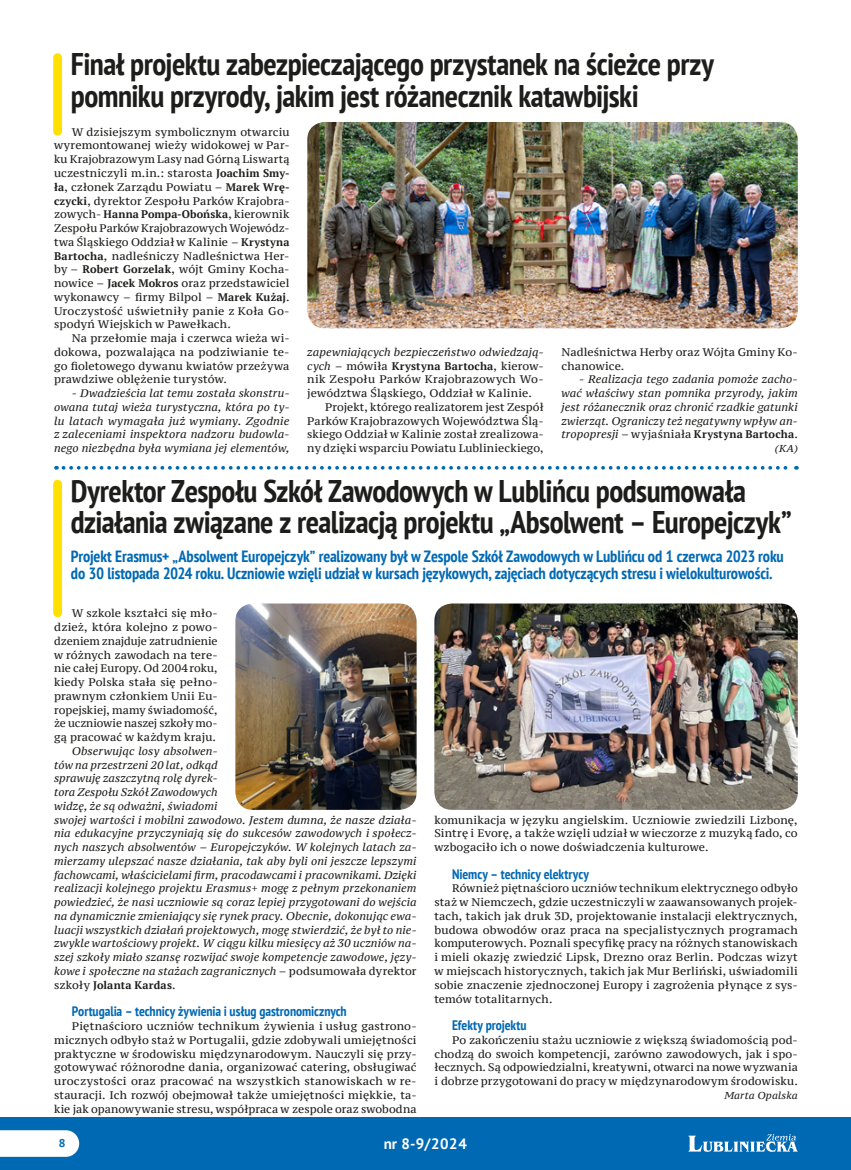
<style>
.page{position:relative;width:851px;height:1170px;background:#fff}
.page>*{position:absolute;margin:0;border:0;box-sizing:border-box;transform-origin:0 0}
._3_tytul{font:700 condensed 31.25px/31.9px "PT Sans";letter-spacing:-.015em;color:#1d1d1b}
._2_lid{font:700 condensed 16.25px/17.5px "PT Sans";letter-spacing:-.005em;color:#0069b4}
.t1{font:700 15px "PT Sans";color:#fff}
._7_srodtytul{font:700 condensed 13.75px "PT Sans";letter-spacing:-.005em;color:#0069b4}
.t2{font:700 11.25px "PT Sans Caption";color:#0069b4}
._1_txt{font:11px/13.8px "PT Serif Caption";letter-spacing:.01em;color:#1d1d1b;text-align:justify}
._1_txt-2{font:italic 11px/13.8px "PT Serif Caption";letter-spacing:.01em;color:#1d1d1b;text-align:justify}
._4_podpis{font:italic 10px "PT Serif Caption";letter-spacing:.015em;color:#1d1d1b}
.s1{font-family:"PT Serif";font-weight:700}
.s2{font-style:normal}
.s3{font-family:"PT Serif";font-weight:700;font-style:normal}
.s4{font-style:italic}
</style>
<div class="page">
<div style="left:0;top:1116px;width:850px;height:53px;background:#0069b4"></div>
<svg style="left:0;top:1130px;width:79px;height:26px;background:#f4f8fb"></svg>
<svg style="left:688px;top:1134px;width:109px;height:17px"></svg>
<img style="left:434px;top:603px;width:363px;height:206px">
<img style="left:307px;top:122px;width:490px;height:206px">
<svg style="left:63px;top:466px;width:733px;height:3px"></svg>
<div style="left:53px;top:58px;width:9px;height:73px;background:#ffe000"></div>
<div style="left:53px;top:484px;width:9px;height:128px;background:#ffe000"></div>
<img style="left:235px;top:603px;width:181px;height:206px">
<p class="_3_tytul" style="left:71px;top:47px;width:644px">Finał projektu zabezpieczającego przystanek na ścieżce przy pomniku przyrody, jakim jest różanecznik katawbijski</p>
<p class="_1_txt" style="left:54px;top:125px;width:237px;text-indent:18px">W dzisiejszym symbolicznym otwarciu wyremontowanej wieży widokowej w Par&shy;ku Krajobrazowym Lasy nad Górną Liswartą uczestniczyli m.in.: starosta <span class="s1">Joachim Smy&shy;ła</span>, członek Zarządu Powiatu – <span class="s1">Marek Wrę&shy;czycki</span>, dyrektor Zespołu Parków Krajobra&shy;zowych- <span class="s1">Hanna Pompa-‑ Obońska</span>, kierownik Zespołu Parków Krajobrazowych Wojewódz&shy;twa Śląskiego Oddział w Kalinie – <span class="s1">Krystyna Bartocha</span>, nadleśniczy Nadleśnictwa Her&shy;by – <span class="s1">Robert Gorzelak</span>, wójt Gminy Kocha&shy;nowice – <span class="s1">Jacek Mokros</span> oraz przedstawiciel wykonawcy – firmy Bilpol – <span class="s1">Marek Kużaj</span>.<br>Uroczystość uświetniły panie z Koła Go&shy;spodyń Wiejskich w Pawełkach.</p>
<p class="_1_txt" style="left:54px;top:331px;width:237px;text-indent:18px">Na przełomie maja i czerwca wieża wi&shy;dokowa, pozwalająca na podziwianie te&shy;go fioletowego dywanu kwiatów przeżywa prawdziwe oblężenie turystów.</p>
<p class="_1_txt-2" style="left:54px;top:386px;width:237px;text-indent:18px"><span class="s2">-</span> Dwadzieścia lat temu została skonstru&shy;owana tutaj wieża turystyczna, która po ty&shy;lu latach wymagała już wymiany. Zgodnie z zaleceniami inspektora nadzoru budowla&shy;nego niezbędna była wymiana jej elementów,</p>
<p class="_1_txt" style="left:561px;top:345px;width:238px">Nadleśnictwa Herby oraz Wójta Gminy Ko&shy;chanowice.</p>
<p class="_1_txt-2" style="left:561px;top:372px;width:238px;text-indent:18px"><span class="s2">-</span> Realizacja tego zadania pomoże zacho&shy;wać właściwy stan pomnika przyrody, jakim jest różanecznik oraz chronić rzadkie gatunki zwierząt. Ograniczy też negatywny wpływ an&shy;tropopresji – <span class="s2">wyjaśniała</span> <span class="s3">Krystyna Bartocha</span><span class="s2">.</span></p>
<p class="_3_tytul" style="left:71px;top:474px;width:722px">Dyrektor Zespołu Szkół Zawodowych w Lublińcu podsumowała działania związane z realizacją projektu „Absolwent – Europejczyk”</p>
<p class="_2_lid" style="left:71px;top:546px;width:714px">Projekt Erasmus+ „Absolwent Europejczyk” realizowany był w Zespole Szkół Zawodowych w Lublińcu od 1 czerwca 2023 roku do 30 listopada 2024 roku. Uczniowie wzięli udział w kursach językowych, zajęciach dotyczących stresu i wielokulturowości.</p>
<p class="_1_txt" style="left:54px;top:606px;width:165px;text-indent:18px">W szkole kształci się mło&shy;dzież, która kolejno z powo&shy;dzeniem znajduje zatrudnienie w różnych zawodach na tere&shy;nie całej Europy. Od 2004roku, kiedy Polska stała się pełno&shy;prawnym członkiem Unii Eu&shy;ropejskiej, mamy świadomość, że uczniowie naszej szkoły mo&shy;gą pracować w każdym kraju.</p>
<p class="_1_txt-2" style="left:54px;top:744px;width:364px;text-align:left;text-indent:18px">Obserwując losy absolwen-<br>tów na przestrzeni 20 lat, odkąd<br>sprawuję zaszczytną rolę dyrek-<br>tora Zespołu Szkół Zawodowych<br>widzę, że są odważni, świadomi<br>swojej wartości i mobilni zawodowo. Jestem dumna, że nasze działa&shy;nia edukacyjne przyczyniają się do sukcesów zawodowych i społecz&shy;nych naszych absolwentów – Europejczyków. W kolejnych latach za&shy;mierzamy ulepszać nasze działania, tak aby byli oni jeszcze lepszymi fachowcami, właścicielami firm, pracodawcami i pracownikami. Dzięki realizacji kolejnego projektu Erasmus+ mogę z pełnym przekonaniem powiedzieć, że nasi uczniowie są coraz lepiej przygotowani do wejścia na dynamicznie zmieniający się rynek pracy. Obecnie, dokonując ewa&shy;luacji wszystkich działań projektowych, mogę stwierdzić, że był to nie&shy;zwykle wartościowy projekt. W ciągu kilku miesięcy aż 30 uczniów na&shy;szej szkoły miało szansę rozwijać swoje kompetencje zawodowe, języ&shy;kowe i społeczne na stażach zagranicznych <span class="s2">– podsumowała dyrektor szkoły</span> <span class="s3">Jolanta Kardas</span><span class="s2">.</span></p>
<p class="_7_srodtytul" style="left:72px;top:1002px;width:276px">Portugalia – technicy żywienia i usług gastronomicznych</p>
<p class="_1_txt" style="left:54px;top:1019px;width:364px;text-indent:18px">Piętnaścioro uczniów technikum żywienia i usług gastrono&shy;micznych odbyło staż w Portugalii, gdzie zdobywali umiejętności praktyczne w środowisku międzynarodowym. Nauczyli się przy&shy;gotowywać różnorodne dania, organizować catering, obsługiwać uroczystości oraz pracować na wszystkich stanowiskach w re&shy;stauracji. Ich rozwój obejmował także umiejętności miękkie, ta&shy;kie jak opanowywanie stresu, współpraca w zespole oraz swobodna</p>
<p class="_1_txt" style="left:307px;top:345px;width:238px"><span class="s4">zapewniających bezpieczeństwo odwiedzają&shy;cych –</span> mówiła <span class="s1">Krystyna Bartocha</span>, kierow&shy;nik Zespołu Parków Krajobrazowych Wo&shy;jewództwa Śląskiego, Oddział w Kalinie.</p>
<p class="_1_txt" style="left:307px;top:400px;width:238px;text-indent:18px">Projekt, którego realizatorem jest Zespół Parków Krajobrazowych Województwa Ślą&shy;skiego Oddział w Kalinie został zrealizowa&shy;ny dzięki wsparciu Powiatu Lublinieckiego,</p>
<p class="_4_podpis" style="left:774px;top:442px;width:24px">(KA)</p>
<p class="_1_txt" style="left:434px;top:812px;width:365px">komunikacja w języku angielskim. Uczniowie zwiedzili Lizbonę, Sintrę i Evorę, a także wzięli udział w wieczorze z muzyką fado, co wzbogaciło ich o nowe doświadczenia kulturowe.</p>
<p class="_7_srodtytul" style="left:452px;top:864px;width:138px">Niemcy – technicy elektrycy</p>
<p class="_1_txt" style="left:434px;top:881px;width:365px;text-indent:18px">Również piętnaścioro uczniów technikum elektrycznego odbyło staż w Niemczech, gdzie uczestniczyli w zaawansowanych projek&shy;tach, takich jak druk 3D, projektowanie instalacji elektrycznych, budowa obwodów oraz praca na specjalistycznych programach komputerowych. Poznali specyfikę pracy na różnych stanowiskach i mieli okazję zwiedzić Lipsk, Drezno oraz Berlin. Podczas wizyt w miejscach historycznych, takich jak Mur Berliński, uświadomili sobie znaczenie zjednoczonej Europy i zagrożenia płynące z sys&shy;temów totalitarnych.</p>
<p class="_7_srodtytul" style="left:452px;top:1015px;width:76px">Efekty projektu</p>
<p class="_1_txt" style="left:434px;top:1032px;width:365px;text-indent:18px">Po zakończeniu stażu uczniowie z większą świadomością pod&shy;chodzą do swoich kompetencji, zarówno zawodowych, jak i spo&shy;łecznych. Są odpowiedzialni, kreatywni, otwarci na nowe wyzwania i dobrze przygotowani do pracy w międzynarodowym środowisku.</p>
<p class="_4_podpis" style="left:724px;top:1088px;width:75px">Marta Opalska</p>
<p class="t2" style="left:58px;top:1135px;width:9px">8</p>
<h3 class="t1" style="left:384px;top:1133px;width:85px">nr 8-9/2024</h3>
</div>
